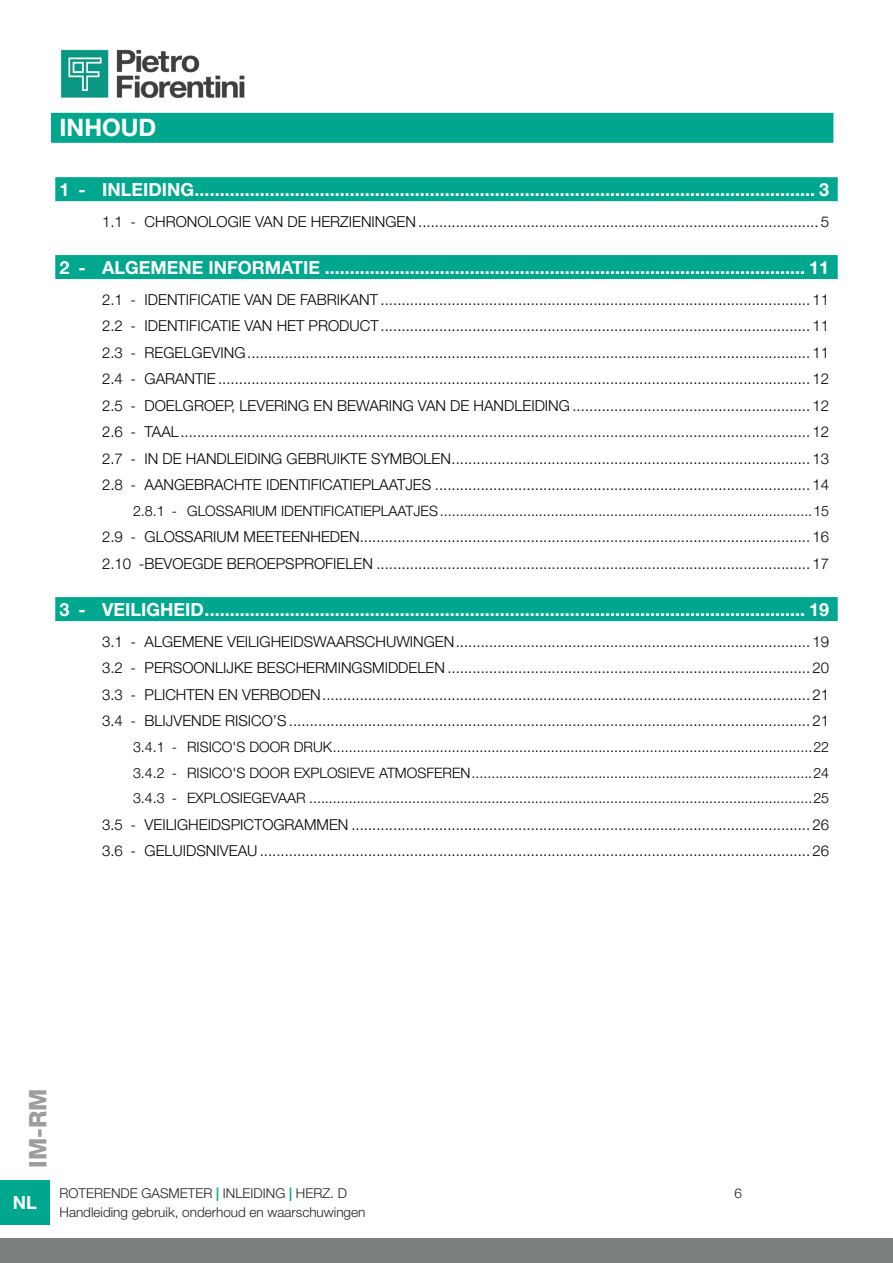
<style>
.page{position:relative;width:893px;height:1263px;background:#fff}
.page>*{position:absolute;margin:0;border:0;box-sizing:border-box;transform-origin:0 0}
.Indice{font:700 24px "Helvetica Neue LT Pro";color:#fff}
.t1{font:800 24px "Helvetica Neue LT Pro";color:#9b9d9e}
.t2{font:700 18px "Helvetica Neue LT Pro";color:#fff}
.t3{font:300 15px "Helvetica Neue LT Pro";color:#000}
.t4{font:300 14.25px "Helvetica Neue LT Pro";color:#000}
.t5{font:300 13.5px "Helvetica Neue LT Pro";color:#231f20}
.s1{font-weight:700;color:#00a78f}
</style>
<div class="page">
<div style="left:0;top:1238px;width:893px;height:25px;background:#7c7f80"></div>
<div style="left:0;top:1180px;width:50px;height:45px;background:#00a78f"></div>
<img style="left:60px;top:49px;width:185px;height:49px">
<div style="left:51px;top:113px;width:782px;height:30px;background:#00a78f"></div>
<div style="left:55px;top:177px;width:783px;height:24px;background:#00a78f"></div>
<div style="left:55px;top:255px;width:783px;height:24px;background:#00a78f"></div>
<div style="left:55px;top:597px;width:783px;height:24px;background:#00a78f"></div>
<p class="Indice" style="left:60px;top:113px;width:98px">INHOUD</p>
<p class="t2" style="left:60px;top:179px;width:771px">1 - INLEIDING............................................................................................................................ 3</p>
<p class="t3" style="left:102px;top:212px;width:729px">1.1 - CHRONOLOGIE VAN DE HERZIENINGEN................................................................................................ 5</p>
<p class="t2" style="left:60px;top:256px;width:771px">2 - ALGEMENE INFORMATIE ................................................................................................ 11</p>
<p class="t3" style="left:102px;top:290px;width:729px">2.1 - IDENTIFICATIE VAN DE FABRIKANT ....................................................................................................... 11</p>
<p class="t3" style="left:102px;top:317px;width:729px">2.2 - IDENTIFICATIE VAN HET PRODUCT....................................................................................................... 11</p>
<p class="t3" style="left:102px;top:343px;width:729px">2.3 - REGELGEVING....................................................................................................................................... 11</p>
<p class="t3" style="left:102px;top:370px;width:729px">2.4 - GARANTIE .............................................................................................................................................. 12</p>
<p class="t3" style="left:102px;top:396px;width:729px">2.5 - DOELGROEP, LEVERING EN BEWARING VAN DE HANDLEIDING ......................................................... 12</p>
<p class="t3" style="left:102px;top:423px;width:729px">2.6 - TAAL....................................................................................................................................................... 12</p>
<p class="t3" style="left:102px;top:449px;width:729px">2.7 - IN DE HANDLEIDING GEBRUIKTE SYMBOLEN...................................................................................... 13</p>
<p class="t3" style="left:102px;top:476px;width:729px">2.8 - AANGEBRACHTE IDENTIFICATIEPLAATJES .......................................................................................... 14</p>
<p class="t4" style="left:133px;top:502px;width:698px">2.8.1 - GLOSSARIUM IDENTIFICATIEPLAATJES..............................................................................................15</p>
<p class="t3" style="left:102px;top:528px;width:729px">2.9 - GLOSSARIUM MEETEENHEDEN............................................................................................................ 16</p>
<p class="t3" style="left:102px;top:554px;width:729px">2.10 -BEVOEGDE BEROEPSPROFIELEN ........................................................................................................ 17</p>
<p class="t2" style="left:60px;top:598px;width:771px">3 - VEILIGHEID........................................................................................................................ 19</p>
<p class="t3" style="left:102px;top:632px;width:729px">3.1 - ALGEMENE VEILIGHEIDSWAARSCHUWINGEN..................................................................................... 19</p>
<p class="t3" style="left:102px;top:659px;width:729px">3.2 - PERSOONLIJKE BESCHERMINGSMIDDELEN ....................................................................................... 20</p>
<p class="t3" style="left:102px;top:685px;width:729px">3.3 - PLICHTEN EN VERBODEN..................................................................................................................... 21</p>
<p class="t3" style="left:102px;top:712px;width:729px">3.4 - BLIJVENDE RISICO’S............................................................................................................................. 21</p>
<p class="t4" style="left:133px;top:738px;width:698px">3.4.1 - RISICO'S DOOR DRUK.........................................................................................................................22</p>
<p class="t4" style="left:133px;top:764px;width:698px">3.4.2 - RISICO'S DOOR EXPLOSIEVE ATMOSFEREN......................................................................................24</p>
<p class="t4" style="left:133px;top:789px;width:698px">3.4.3 - EXPLOSIEGEVAAR ...............................................................................................................................25</p>
<p class="t3" style="left:102px;top:815px;width:729px">3.5 - VEILIGHEIDSPICTOGRAMMEN .............................................................................................................. 26</p>
<p class="t3" style="left:102px;top:842px;width:729px">3.6 - GELUIDSNIVEAU.................................................................................................................................... 26</p>
<h1 class="t1" style="left:24px;top:1168px;width:81px;rotate:-90deg">IM-RM</h1>
<p class="t2" style="left:13px;top:1191px;width:26px">NL</p>
<p class="t5" style="left:60px;top:1185px;width:289px">ROTERENDE GASMETER <span class="s1">|</span> INLEIDING <span class="s1">|</span> HERZ. D</p>
<p class="t5" style="left:60px;top:1204px;width:307px">Handleiding gebruik, onderhoud en waarschuwingen</p>
<p class="t5" style="left:734px;top:1185px;width:9px">6</p>
</div>
